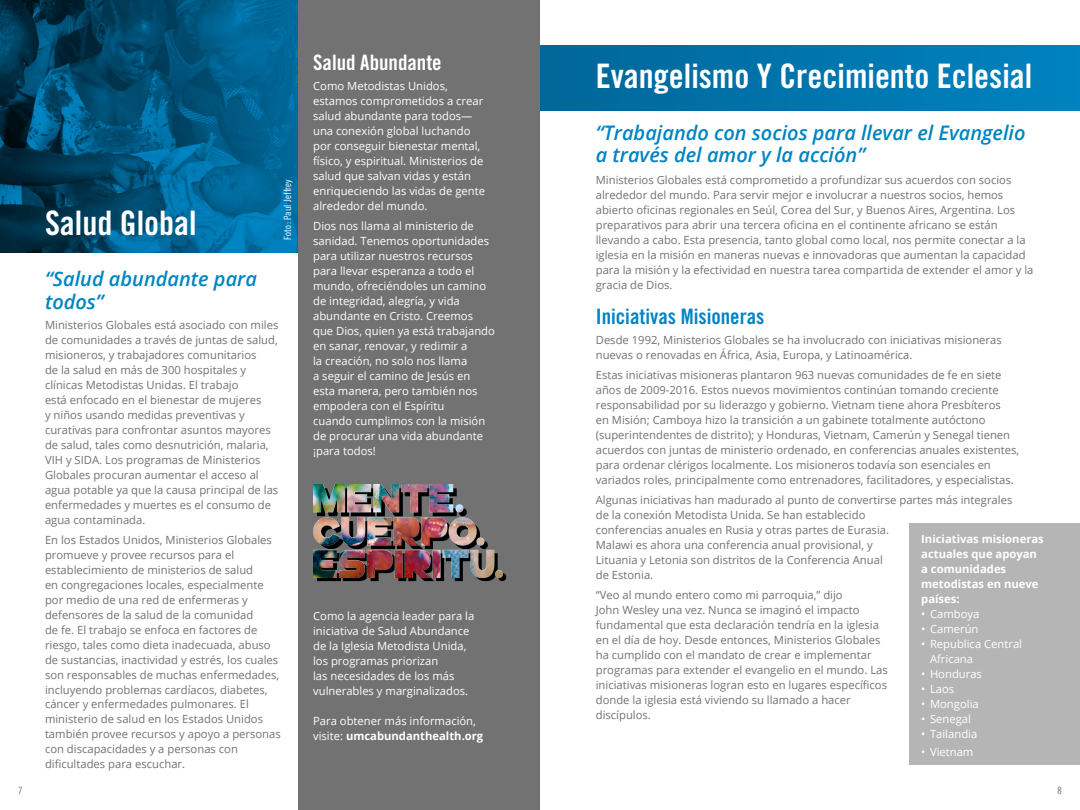
<style>
.page{position:relative;width:1080px;height:810px;background:#fff}
.page>*{position:absolute;margin:0;border:0;box-sizing:border-box;transform-origin:0 0}
.t1{font:33.75px "Trade Gothic Bold Cond Twenty";color:#fff}
.t2{font:21.25px "Trade Gothic Bold Cond Twenty";color:#0084c2}
.t3{font:21.25px "Trade Gothic Bold Cond Twenty";color:#fff}
.t4{font:italic 600 20px/22.5px "Open Sans";color:#0084c2}
.t5{font:11.25px/15px "Open Sans";color:#717271}
.t6{font:11.25px/15px "Open Sans";color:#fff}
.t7{font:700 11.25px/15px "Open Sans";color:#fff}
.t8{font:10px "Trade Gothic Cond Eighteen";letter-spacing:.01em;color:#fff}
.t9{font:10px "Trade Gothic Cond Eighteen";color:#717271}
.s1{font-weight:700}
</style>
<div class="page">
<div style="left:540px;top:45px;width:540px;height:66px;background:linear-gradient(to right,#006698,#0083c0)"></div>
<svg style="left:0;top:0;width:298px;height:253px;background:#00527a"></svg>
<div style="left:298px;top:0;width:242px;height:810px;background:#717271"></div>
<div style="left:909px;top:524px;width:171px;height:241px;background:#b6b5b6"></div>
<svg style="left:317px;top:571px;width:189px;height:10px"></svg>
<img style="left:313px;top:484px;width:189px;height:93px">
<p class="t8" style="left:282px;top:240px;width:62px;rotate:-90deg">Foto: Paul Jeffrey</p>
<p class="t1" style="left:45px;top:202px;width:153px">Salud Global</p>
<p class="t4" style="left:45px;top:267px;width:214px">“Salud abundante para todos”</p>
<p class="t5" style="left:45px;top:317px;width:235px">Ministerios Globales está asociado con miles de comunidades a través de juntas de salud, misioneros, y trabajadores comunitarios<br>de la salud en más de 300 hospitales y clínicas Metodistas Unidas. El trabajo<br>está enfocado en el bienestar de mujeres<br>y niños usando medidas preventivas y curativas para confrontar asuntos mayores de salud, tales como desnutrición, malaria, VIH y SIDA. Los programas de Ministerios Globales procuran aumentar el acceso al agua potable ya que la causa principal de las enfermedades y muertes es el consumo de agua contaminada.</p>
<p class="t5" style="left:45px;top:532px;width:237px">En los Estados Unidos, Ministerios Globales promueve y provee recursos para el establecimiento de ministerios de salud<br>en congregaciones locales, especialmente por medio de una red de enfermeras y defensores de la salud de la comunidad<br>de fe. El trabajo se enfoca en factores de riesgo, tales como dieta inadecuada, abuso de sustancias, inactividad y estrés, los cuales son responsables de muchas enfermedades, incluyendo problemas cardíacos, diabetes, cáncer y enfermedades pulmonares. El ministerio de salud en los Estados Unidos también provee recursos y apoyo a personas con discapacidades y a personas con dificultades para escuchar.</p>
<p class="t3" style="left:313px;top:50px;width:130px">Salud Abundante</p>
<p class="t6" style="left:313px;top:78px;width:173px">Como Metodistas Unidos, estamos comprometidos a crear salud abundante para todos— una conexión global luchando por conseguir bienestar mental, físico, y espiritual. Ministerios de salud que salvan vidas y están enriqueciendo las vidas de gente alrededor del mundo.</p>
<p class="t6" style="left:313px;top:218px;width:183px">Dios nos llama al ministerio de sanidad. Tenemos oportunidades para utilizar nuestros recursos para llevar esperanza a todo el mundo, ofreciéndoles un camino de integridad, alegría, y vida abundante en Cristo. Creemos que Dios, quien ya está trabajando en sanar, renovar, y redimir a<br>la creación, no solo nos llama<br>a seguir el camino de Jesús en esta manera, pero también nos empodera con el Espíritu</p>
<p class="t6" style="left:313px;top:413px;width:174px">cuando cumplimos con la misión de procurar una vida abundante ¡para todos!</p>
<p class="t6" style="left:313px;top:608px;width:163px">Como la agencia leader para la iniciativa de Salud Abundance de la Iglesia Metodista Unida, los programas priorizan<br>las necesidades de los más vulnerables y marginalizados.</p>
<p class="t6" style="left:313px;top:713px;width:172px">Para obtener más información, visite: <span class="s1">umcabundanthealth.org</span></p>
<p class="t1" style="left:596px;top:55px;width:438px">Evangelismo Y Crecimiento Eclesial</p>
<p class="t4" style="left:596px;top:122px;width:431px;line-height:21.2px">“Trabajando con socios para llevar el Evangelio a través del amor y la acción”</p>
<p class="t5" style="left:596px;top:172px;width:439px">Ministerios Globales está comprometido a profundizar sus acuerdos con socios alrededor del mundo. Para servir mejor e involucrar a nuestros socios, hemos abierto oficinas regionales en Seúl, Corea del Sur, y Buenos Aires, Argentina. Los preparativos para abrir una tercera oficina en el continente africano se están llevando a cabo. Esta presencia, tanto global como local, nos permite conectar a la iglesia en la misión en maneras nuevas e innovadoras que aumentan la capacidad para la misión y la efectividad en nuestra tarea compartida de extender el amor y la gracia de Dios.</p>
<p class="t2" style="left:596px;top:304px;width:170px">Iniciativas Misioneras</p>
<p class="t5" style="left:596px;top:332px;width:408px">Desde 1992, Ministerios Globales se ha involucrado con iniciativas misioneras nuevas o renovadas en África, Asia, Europa, y Latinoamérica.</p>
<p class="t5" style="left:596px;top:367px;width:425px">Estas iniciativas misioneras plantaron 963 nuevas comunidades de fe en siete años de 2009-2016. Estos nuevos movimientos continúan tomando creciente responsabilidad por su liderazgo y gobierno. Vietnam tiene ahora Presbíteros<br>en Misión; Camboya hizo la transición a un gabinete totalmente autóctono (superintendentes de distrito); y Honduras, Vietnam, Camerún y Senegal tienen acuerdos con juntas de ministerio ordenado, en conferencias anuales existentes, para ordenar clérigos localmente. Los misioneros todavía son esenciales en variados roles, principalmente como entrenadores, facilitadores, y especialistas.</p>
<p class="t5" style="left:596px;top:492px;width:418px">Algunas iniciativas han madurado al punto de convertirse partes más integrales de la conexión Metodista Unida. Se han establecido<br>conferencias anuales en Rusia y otras partes de Eurasia.<br>Malawi es ahora una conferencia anual provisional, y<br>Lituania y Letonia son distritos de la Conferencia Anual<br>de Estonia.</p>
<p class="t5" style="left:596px;top:587px;width:293px">“Veo al mundo entero como mi parroquia,” dijo<br>John Wesley una vez. Nunca se imaginó el impacto fundamental que esta declaración tendría en la iglesia en el día de hoy. Desde entonces, Ministerios Globales ha cumplido con el mandato de crear e implementar programas para extender el evangelio en el mundo. Las iniciativas misioneras logran esto en lugares específicos donde la iglesia está viviendo su llamado a hacer discípulos.</p>
<p class="t7" style="left:921px;top:531px;width:124px">Iniciativas misioneras actuales que apoyan a comunidades metodistas en nueve países:</p>
<p class="t6" style="left:921px;top:606px;width:60px">• Camboya</p>
<p class="t6" style="left:921px;top:621px;width:59px">• Camerún</p>
<p class="t6" style="left:930px;top:636px;width:94px;text-indent:-9px">• Republica Central<br>Africana</p>
<p class="t6" style="left:921px;top:666px;width:62px">• Honduras</p>
<p class="t6" style="left:921px;top:681px;width:35px">• Laos</p>
<p class="t6" style="left:921px;top:696px;width:59px">• Mongolia</p>
<p class="t6" style="left:921px;top:711px;width:51px">• Senegal</p>
<p class="t6" style="left:921px;top:726px;width:58px">• Tailandia</p>
<p class="t6" style="left:921px;top:744px;width:54px">• Vietnam</p>
<p class="t9" style="left:18px;top:784px;width:6px">7</p>
<p class="t9" style="left:1058px;top:784px;width:6px">8</p>
</div>
